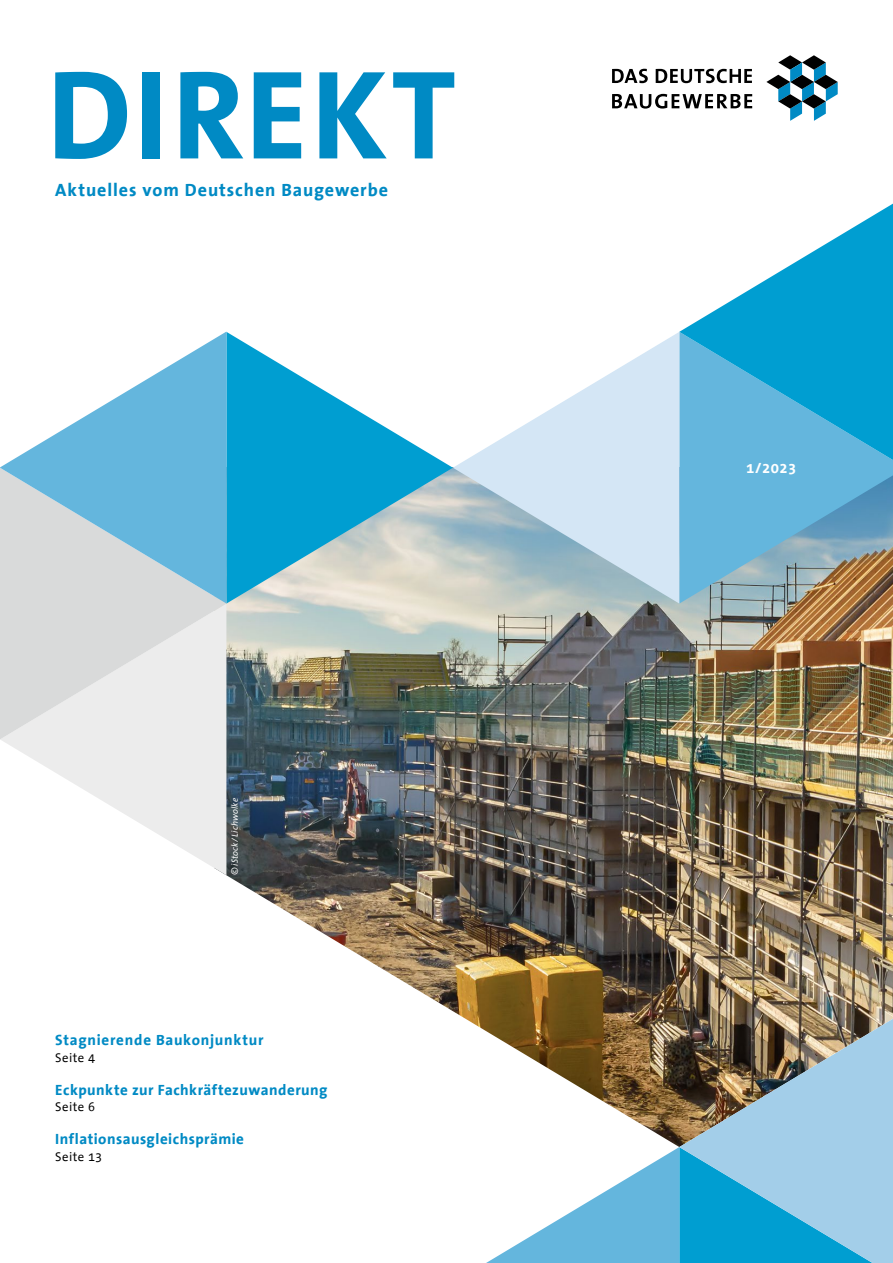
<style>
.page{position:relative;width:893px;height:1263px;background:#fff}
.page>*{position:absolute;margin:0;border:0;box-sizing:border-box;transform-origin:0 0}
.t1{font:700 127.5px "The Sans Office";letter-spacing:.025em;color:#008ac4}
.t2{font:700 18px "The Sans Office";letter-spacing:.05em;color:#008ac4}
.t3{font:700 15px "The Sans Office";letter-spacing:.03em;color:#008ac4}
.t4{font:700 15px "The Sans Office";letter-spacing:.05em;color:#008ac4}
.t5{font:700 15px "The Sans Office";color:#fff}
.t6{font:12.75px "The Sans Office";letter-spacing:.03em;color:#000}
.t7{font:italic 9px "The Sans Office";letter-spacing:.01em;color:#fff}
.s1{font-size:10.35px}
</style>
<div class="page">
<img style="left:226px;top:603px;width:667px;height:235px">
<svg style="left:766px;top:55px;width:72px;height:66px"></svg>
<svg style="left:612px;top:69px;width:36px;height:14px"></svg>
<svg style="left:656px;top:69px;width:96px;height:14px"></svg>
<svg style="left:612px;top:94px;width:140px;height:15px"></svg>
<svg style="left:679px;top:460px;width:214px;height:143px;background:#75a9c0"></svg>
<img style="left:226px;top:838px;width:667px;height:309px">
<svg style="left:0;top:739px;width:226px;height:136px;fill:#f0f0f0"></svg>
<svg style="left:679px;top:204px;width:214px;height:256px"></svg>
<svg style="left:0;top:603px;width:226px;height:136px;background:#e2e2e2"></svg>
<svg style="left:226px;top:332px;width:227px;height:271px"></svg>
<svg style="left:453px;top:332px;width:226px;height:271px;fill:#d4e6f5"></svg>
<svg style="left:0;top:332px;width:226px;height:271px"></svg>
<svg style="left:486px;top:1147px;width:193px;height:116px"></svg>
<svg style="left:679px;top:1019px;width:214px;height:244px;background:#73a6b9"></svg>
<h1 class="t1" style="left:47px;top:48px;width:411px">DIREKT</h1>
<p class="t2" style="left:55px;top:180px;width:334px">Aktuelles vom Deutschen Baugewerbe</p>
<p class="t7" style="left:230px;top:875px;width:79px;rotate:-90deg"><span class="s1">©</span> iStock /Lichwolke</p>
<p class="t4" style="left:55px;top:1032px;width:210px">Stagnierende Baukonjunktur</p>
<p class="t6" style="left:55px;top:1051px;width:41px">Seite 4</p>
<p class="t3" style="left:55px;top:1082px;width:274px">Eckpunkte zur Fachkräftezuwanderung</p>
<p class="t6" style="left:55px;top:1100px;width:41px">Seite 6</p>
<p class="t3" style="left:55px;top:1131px;width:190px">Inflationsausgleichsprämie</p>
<p class="t6" style="left:55px;top:1150px;width:49px">Seite 13</p>
<p class="t5" style="left:746px;top:460px;width:52px">1/2023</p>
</div>
